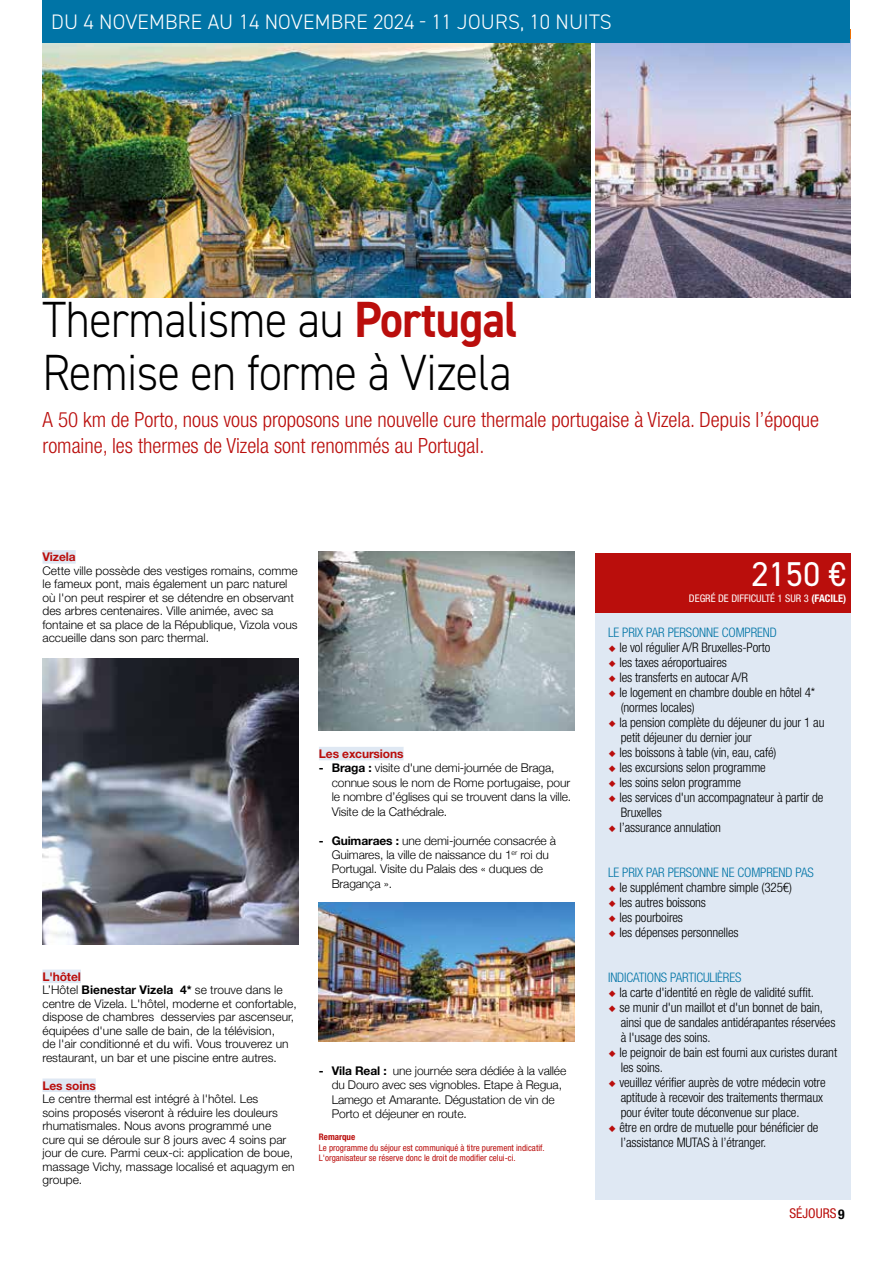
<style>
.page{position:relative;width:893px;height:1263px;background:#fff}
.page>*{position:absolute;margin:0;border:0;box-sizing:border-box;transform-origin:0 0}
.t1{font:300 51px/52.5px "DIN2014";letter-spacing:-.01em;color:#000;scale:.9 1}
.t2{font:34.5px "DIN2014";color:#fff}
.t3{font:300 condensed 21px/25.2px "Helvetica Neue LT Std";color:#ba0e0c}
.t4{font:300 21px "DIN2014";letter-spacing:.01em;color:#fff}
.t5{font:condensed 13.5px "Helvetica Neue LT Std";color:#ba0e0c}
.t6{font:300 condensed 13.2px/15px "Helvetica Neue LT Std";letter-spacing:-.01em;color:#000}
.t7{font:300 condensed 13.2px "Helvetica Neue LT Std";letter-spacing:-.01em;color:#0074a6}
.t8{font:300 12px/13.5px "Helvetica Neue LT Std";color:#000}
.t9{font:300 12px/14.4px "Helvetica Neue";letter-spacing:-.01em;color:#000}
.t10{font:700 12px "Helvetica Neue LT Std";letter-spacing:-.01em;color:#ba0e0c}
.t11{font:condensed 10.5px "Helvetica Neue LT Std";color:#fff}
.t12{font:condensed 9px/10.8px "Helvetica Neue LT Std";color:#ba0e0c}
.t13{font:700 condensed 9px "Helvetica Neue LT Std";color:#ba0e0c}
.s1{font-weight:700;color:#ba0e0c}
.s2{font-family:"Helvetica Neue LT Std";font-weight:700}
.s3{font-weight:700}
.s4{color:#ba0e0c}
.s5{font-weight:700;color:#000}
</style>
<div class="page">
<img style="left:595px;top:43px;width:255px;height:255px">
<img style="left:43px;top:43px;width:548px;height:255px">
<div style="left:43px;top:550px;width:33px;height:14px;background:#dfe8f3"></div>
<div style="left:43px;top:969px;width:38px;height:14px;background:#dfe8f3"></div>
<div style="left:43px;top:1078px;width:53px;height:14px;background:#dfe8f3"></div>
<div style="left:319px;top:747px;width:85px;height:13px;background:#dfe8f3"></div>
<div style="left:595px;top:553px;width:255px;height:646px;background:#dfe8f3"></div>
<div style="left:43px;top:0;width:807px;height:43px;background:#0074a6"></div>
<div style="left:595px;top:553px;width:255px;height:59px;background:#ba0e0c"></div>
<img style="left:319px;top:903px;width:256px;height:139px">
<img style="left:42px;top:658px;width:256px;height:286px">
<img style="left:318px;top:551px;width:256px;height:180px">
<h3 class="t4" style="left:51px;top:9px;width:562px">DU 4 NOVEMBRE AU 14 NOVEMBRE 2024 - 11 JOURS, 10 NUITS</h3>
<h1 class="t1" style="left:43px;top:294px;width:529px">Thermalisme au <span class="s1">Portugal<br></span>Remise en forme à Vizela</h1>
<h3 class="t3" style="left:43px;top:407px;width:778px">A 50 km de Porto, nous vous proposons une nouvelle cure thermale portugaise à Vizela. Depuis l’époque romaine, les thermes de Vizela sont renommés au Portugal.</h3>
<p class="t10" style="left:43px;top:550px;width:35px">Vizela</p>
<p class="t8" style="left:43px;top:564px;width:257px">Cette ville possède des vestiges romains, comme le fameux pont, mais également un parc naturel où l'on peut respirer et se détendre en observant des arbres centenaires. Ville animée, avec sa fontaine et sa place de la République, Vizola vous accueille dans son parc thermal.</p>
<p class="t10" style="left:319px;top:746px;width:86px">Les excursions</p>
<p class="t9" style="left:332px;top:760px;width:241px;text-indent:-13px"><span class="s2">- Braga :</span> visite d'une demi-journée de Braga, connue sous le nom de Rome portugaise, pour le nombre d’églises qui se trouvent dans la ville.<br>Visite de la Cathédrale.</p>
<p class="t9" style="left:332px;top:832px;width:226px;text-indent:-13px"><span class="s2">- Guimaraes :</span> une demi-journée consacrée à Guimares, la ville de naissance du 1<sup>er</sup> roi du Portugal. Visite du Palais des « duques de Bragança ».</p>
<p class="t8" style="left:43px;top:969px;width:256px"><span class="s1">L'hôtel<br></span>L’Hôtel <span class="s3">Bienestar Vizela 4*</span> se trouve dans le centre de Vizela. L'hôtel, moderne et confortable, dispose de chambres desservies par ascenseur, équipées d'une salle de bain, de la télévision,<br>de l'air conditionné et du wifi. Vous trouverez un restaurant, un bar et une piscine entre autres.</p>
<p class="t10" style="left:43px;top:1078px;width:55px">Les soins</p>
<p class="t8" style="left:43px;top:1092px;width:253px">Le centre thermal est intégré à l'hôtel. Les<br>soins proposés viseront à réduire les douleurs rhumatismales. Nous avons programmé une cure qui se déroule sur 8 jours avec 4 soins par jour de cure. Parmi ceux-ci: application de boue, massage Vichy, massage localisé et aquagym en groupe.</p>
<p class="t9" style="left:332px;top:1062px;width:236px;text-indent:-13px"><span class="s2">- Vila Real :</span> une journée sera dédiée à la vallée du Douro avec ses vignobles. Etape à Regua, Lamego et Amarante. Dégustation de vin de Porto et déjeuner en route.</p>
<p class="t13" style="left:319px;top:1131px;width:38px">Remarque</p>
<p class="t12" style="left:319px;top:1142px;width:227px">Le programme du séjour est communiqué à titre purement indicatif.<br>L'organisateur se réserve donc le droit de modifier celui-ci.</p>
<h2 class="t2" style="left:751px;top:552px;width:96px">2150 €</h2>
<p class="t11" style="left:689px;top:592px;width:159px">DEGRÉ DE DIFFICULTÉ 1 SUR 3 <span class="s3">(FACILE)</span></p>
<p class="t7" style="left:608px;top:625px;width:170px">LE PRIX PAR PERSONNE COMPREND</p>
<p class="t6" style="left:608px;top:640px;width:164px"><span class="s4">◆</span> le vol régulier A/R Bruxelles-Porto</p>
<p class="t6" style="left:608px;top:655px;width:120px"><span class="s4">◆</span> les taxes aéroportuaires</p>
<p class="t6" style="left:608px;top:670px;width:141px"><span class="s4">◆</span> les transferts en autocar A/R</p>
<p class="t6" style="left:621px;top:685px;width:196px;text-indent:-13px"><span class="s4">◆</span> le logement en chambre double en hôtel 4* (normes locales)</p>
<p class="t6" style="left:621px;top:715px;width:205px;text-indent:-13px"><span class="s4">◆</span> la pension complète du déjeuner du jour 1 au petit déjeuner du dernier jour</p>
<p class="t6" style="left:608px;top:745px;width:170px"><span class="s4">◆</span> les boissons à table (vin, eau, café)</p>
<p class="t6" style="left:608px;top:760px;width:159px"><span class="s4">◆</span> les excursions selon programme</p>
<p class="t6" style="left:608px;top:775px;width:135px"><span class="s4">◆</span> les soins selon programme</p>
<p class="t6" style="left:621px;top:790px;width:204px;text-indent:-13px"><span class="s4">◆</span> les services d'un accompagnateur à partir de<br>Bruxelles</p>
<p class="t6" style="left:608px;top:820px;width:115px"><span class="s4">◆</span> l’assurance annulation</p>
<p class="t7" style="left:608px;top:865px;width:207px">LE PRIX PAR PERSONNE NE COMPREND PAS</p>
<p class="t6" style="left:608px;top:880px;width:185px"><span class="s4">◆</span> le supplément chambre simple (325€)</p>
<p class="t6" style="left:608px;top:895px;width:99px"><span class="s4">◆</span> les autres boissons</p>
<p class="t6" style="left:608px;top:910px;width:77px"><span class="s4">◆</span> les pourboires</p>
<p class="t6" style="left:608px;top:925px;width:132px"><span class="s4">◆</span> les dépenses personnelles</p>
<p class="t7" style="left:608px;top:970px;width:135px">INDICATIONS PARTICULIÈRES</p>
<p class="t6" style="left:608px;top:985px;width:207px"><span class="s4">◆</span> la carte d'identité en règle de validité suffit.</p>
<p class="t6" style="left:621px;top:1000px;width:216px;text-indent:-13px"><span class="s4">◆</span> se munir d'un maillot et d'un bonnet de bain, ainsi que de sandales antidérapantes réservées à l'usage des soins.</p>
<p class="t6" style="left:621px;top:1045px;width:218px;text-indent:-13px"><span class="s4">◆</span> le peignoir de bain est fourni aux curistes durant les soins.</p>
<p class="t6" style="left:621px;top:1075px;width:206px;text-indent:-13px"><span class="s4">◆</span> veuillez vérifier auprès de votre médecin votre aptitude à recevoir des traitements thermaux pour éviter toute déconvenue sur place.</p>
<p class="t6" style="left:621px;top:1120px;width:199px;text-indent:-13px"><span class="s4">◆</span> être en ordre de mutuelle pour bénéficier de l’assistance MUTAS à l’étranger.</p>
<p class="t5" style="left:789px;top:1205px;width:57px">SÉJOURS <span class="s5">9</span></p>
</div>
